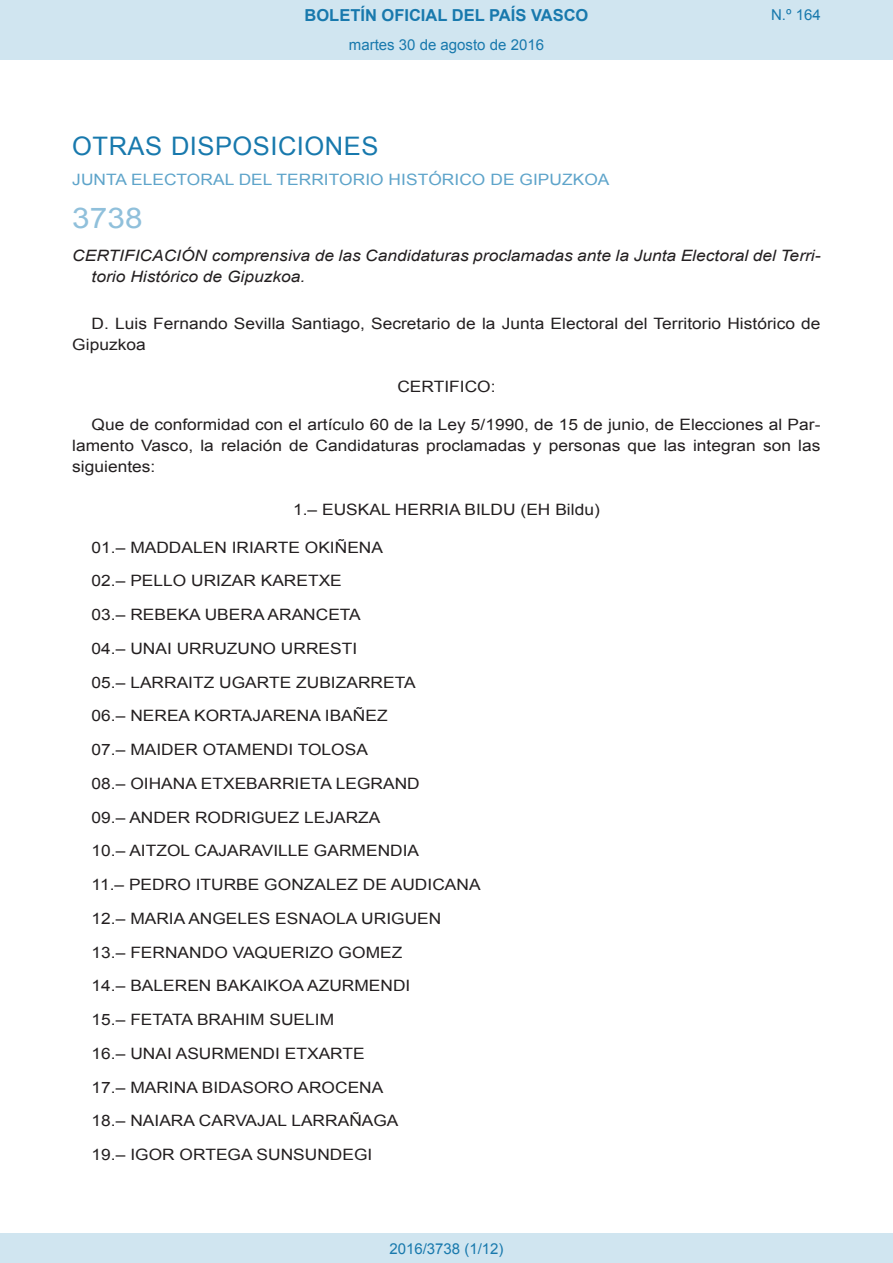
<style>
.page{position:relative;width:893px;height:1263px;background:#fff}
.page>*{position:absolute;margin:0;border:0;box-sizing:border-box;transform-origin:0 0}
.BOPVOrden{font:28.5px "Arial";color:#90c0db;scale:1.11 1}
.BOPVSeccion{font:25.5px "Arial";letter-spacing:.02em;color:#1879ad}
.t1{font:700 16.5px "Arial";color:#1879ad}
.BOPVDetalle{font:15.6px/21px "Arial";color:#231f20;scale:1.11 1}
.BOPVTitulo{font:italic 15.6px/21px "Arial";color:#231f20;scale:1.11 1}
.BOPVOrganismo{font:15.6px "Arial";letter-spacing:.005em;color:#5ea4ca;scale:1.11 1}
.BOPVClaveMinusculas{font:15.6px "Arial";color:#231f20;scale:1.11 1}
.BOPVClave{font:15.6px "Arial";color:#231f20;scale:1.11 1}
.Paginacion_Centro{font:15px "Arial";color:#1879ad}
</style>
<div class="page">
<div style="left:0;top:0;width:893px;height:60px;background:#d0e5f0"></div>
<div style="left:0;top:1233px;width:893px;height:30px;background:#d0e5f0"></div>
<p class="t1" style="left:305px;top:4px;width:285px">BOLETÍN OFICIAL DEL PAÍS VASCO</p>
<p class="Paginacion_Centro" style="left:349px;top:35px;width:197px">martes 30 de agosto de 2016</p>
<p class="Paginacion_Centro" style="left:771px;top:5px;width:51px">N.º 164</p>
<p class="BOPVSeccion" style="left:72px;top:129px;width:308px">OTRAS DISPOSICIONES</p>
<p class="BOPVOrganismo" style="left:72px;top:169px;width:485px">JUNTA ELECTORAL DEL TERRITORIO HISTÓRICO DE GIPUZKOA</p>
<p class="BOPVOrden" style="left:72px;top:199px;width:65px">3738</p>
<p class="BOPVTitulo" style="left:92px;top:246px;width:658px;text-indent:-19px">CERTIFICACIÓN comprensiva de las Candidaturas proclamadas ante la Junta Electoral del Terri&shy;torio Histórico de Gipuzkoa.</p>
<p class="BOPVDetalle" style="left:72px;top:313px;width:676px;text-indent:19px">D. Luis Fernando Sevilla Santiago, Secretario de la Junta Electoral del Territorio Histórico de<br>Gipuzkoa</p>
<p class="BOPVClave" style="left:397px;top:377px;width:90px">CERTIFICO:</p>
<p class="BOPVDetalle" style="left:72px;top:414px;width:676px;text-align:justify;text-indent:19px">Que de conformidad con el artículo 60 de la Ley 5/1990, de 15 de junio, de Elecciones al Par&shy;lamento Vasco, la relación de Candidaturas proclamadas y personas que las integran son las siguientes:</p>
<p class="BOPVClaveMinusculas" style="left:293px;top:499px;width:278px">1.– EUSKAL HERRIA BILDU (EH Bildu)</p>
<p class="BOPVDetalle" style="left:92px;top:537px;width:264px">01.– MADDALEN IRIARTE OKIÑENA</p>
<p class="BOPVDetalle" style="left:92px;top:570px;width:227px">02.– PELLO URIZAR KARETXE</p>
<p class="BOPVDetalle" style="left:92px;top:604px;width:244px">03.– REBEKA UBERA ARANCETA</p>
<p class="BOPVDetalle" style="left:92px;top:638px;width:241px">04.– UNAI URRUZUNO URRESTI</p>
<p class="BOPVDetalle" style="left:92px;top:672px;width:293px">05.– LARRAITZ UGARTE ZUBIZARRETA</p>
<p class="BOPVDetalle" style="left:92px;top:705px;width:268px">06.– NEREA KORTAJARENA IBAÑEZ</p>
<p class="BOPVDetalle" style="left:92px;top:739px;width:250px">07.– MAIDER OTAMENDI TOLOSA</p>
<p class="BOPVDetalle" style="left:92px;top:773px;width:297px">08.– OIHANA ETXEBARRIETA LEGRAND</p>
<p class="BOPVDetalle" style="left:92px;top:807px;width:262px">09.– ANDER RODRIGUEZ LEJARZA</p>
<p class="BOPVDetalle" style="left:92px;top:840px;width:297px">10.– AITZOL CAJARAVILLE GARMENDIA</p>
<p class="BOPVDetalle" style="left:92px;top:874px;width:352px">11.– PEDRO ITURBE GONZALEZ DE AUDICANA</p>
<p class="BOPVDetalle" style="left:92px;top:908px;width:317px">12.– MARIA ANGELES ESNAOLA URIGUEN</p>
<p class="BOPVDetalle" style="left:92px;top:942px;width:281px">13.– FERNANDO VAQUERIZO GOMEZ</p>
<p class="BOPVDetalle" style="left:92px;top:976px;width:289px">14.– BALEREN BAKAIKOA AZURMENDI</p>
<p class="BOPVDetalle" style="left:92px;top:1009px;width:220px">15.– FETATA BRAHIM SUELIM</p>
<p class="BOPVDetalle" style="left:92px;top:1043px;width:247px">16.– UNAI ASURMENDI ETXARTE</p>
<p class="BOPVDetalle" style="left:92px;top:1077px;width:264px">17.– MARINA BIDASORO AROCENA</p>
<p class="BOPVDetalle" style="left:92px;top:1111px;width:278px">18.– NAIARA CARVAJAL LARRAÑAGA</p>
<p class="BOPVDetalle" style="left:92px;top:1144px;width:254px">19.– IGOR ORTEGA SUNSUNDEGI</p>
<p class="Paginacion_Centro" style="left:389px;top:1238px;width:116px">2016/3738 (1/12)</p>
</div>
